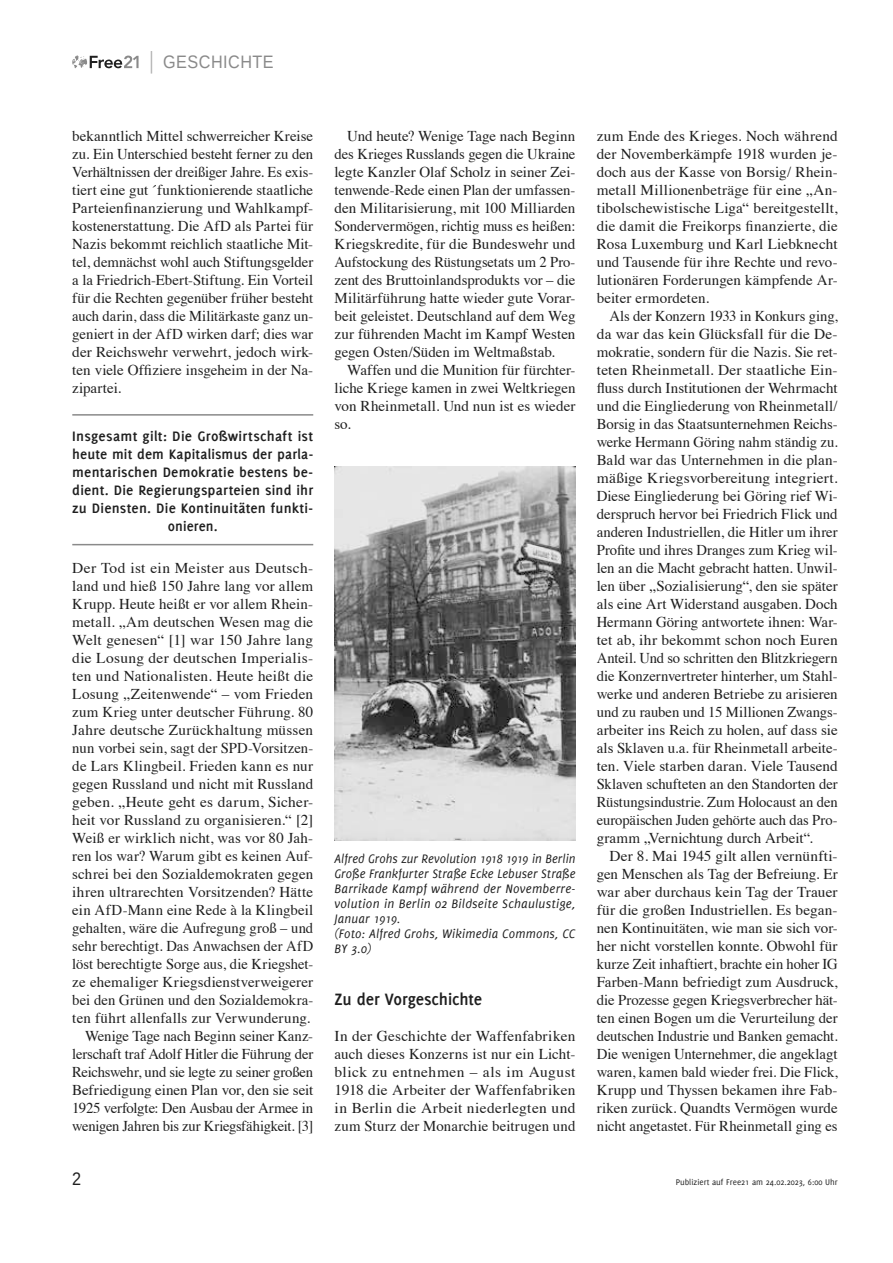
<style>
.page{position:relative;width:893px;height:1263px;background:#fff}
.page>*{position:absolute;margin:0;border:0;box-sizing:border-box;transform-origin:0 0}
.t1{font:700 18px "Delicious";letter-spacing:-.005em;color:#1f1f1f}
.t2{font:18px "Liberation Sans";letter-spacing:.03em;color:#8a8a8a;scale:.9 1}
.t3{font:18px "Liberation Sans";color:#1f1f1f;scale:.9 1}
.t4{font:15px/18px "Times";letter-spacing:.005em;color:#1f1f1f;text-align:justify}
.t5{font:700 15px/18px "Delicious";letter-spacing:.01em;color:#1f1f1f;text-align:center}
.t6{font:italic 13.5px/15px "Delicious";letter-spacing:.01em;color:#1f1f1f;scale:.96 1}
.t7{font:9px "Delicious";color:#1f1f1f}
</style>
<div class="page">
<svg style="left:72px;top:55px;width:67px;height:13px"></svg>
<svg style="left:151px;top:51px;width:1px;height:23px"></svg>
<hr style="left:72px;top:414px;width:241px;height:2px;background:#8a8a8a">
<hr style="left:72px;top:544px;width:241px;height:1px;background:#8a8a8a">
<img style="left:334px;top:466px;width:241px;height:374px">
<p class="t2" style="left:163px;top:51px;width:124px">GESCHICHTE</p>
<p class="t4" style="left:72px;top:126px;width:242px">bekanntlich Mittel schwerreicher Kreise zu. Ein Unterschied besteht ferner zu den Verhältnissen der dreißiger Jahre. Es exis&shy;tiert eine gut ´funktionierende staatliche Parteienfinanzierung und Wahlkampf&shy;kostenerstattung. Die AfD als Partei für Nazis bekommt reichlich staatliche Mit&shy;tel, demnächst wohl auch Stiftungsgelder a la Friedrich-Ebert-Stiftung. Ein Vorteil für die Rechten gegenüber früher besteht auch darin, dass die Militärkaste ganz un&shy;geniert in der AfD wirken darf; dies war der Reichswehr verwehrt, jedoch wirk&shy;ten viele Offiziere insgeheim in der Na&shy;zipartei.</p>
<p class="t5" style="left:72px;top:427px;width:242px">Insgesamt gilt: Die Großwirtschaft ist heute mit dem Kapitalismus der parla&shy;mentarischen Demokratie bestens be&shy;dient. Die Regierungsparteien sind ihr zu Diensten. Die Kontinuitäten funkti&shy;onieren.</p>
<p class="t4" style="left:72px;top:558px;width:242px;text-align:right">Der Tod ist ein Meister aus Deutsch&shy;land und hieß 150 Jahre lang vor allem Krupp. Heute heißt er vor allem Rhein&shy;metall. „Am deutschen Wesen mag die Welt genesen“ [1] war 150 Jahre lang die Losung der deutschen Imperialis&shy;ten und Nationalisten. Heute heißt die Losung „Zeitenwende“ – vom Frieden zum Krieg unter deutscher Führung. 80<br>Jahre deutsche Zurückhaltung müssen nun vorbei sein, sagt der SPD-Vorsitzen&shy;de Lars Klingbeil. Frieden kann es nur gegen Russland und nicht mit Russland geben. „Heute geht es darum, Sicher&shy;heit vor Russland zu organisieren.“ [2] Weiß er wirklich nicht, was vor 80 Jah&shy;ren los war? Warum gibt es keinen Auf&shy;schrei bei den Sozialdemokraten gegen ihren ultrarechten Vorsitzenden? Hätte ein AfD-Mann eine Rede à la Klingbeil gehalten, wäre die Aufregung groß – und sehr berechtigt. Das Anwachsen der AfD löst berechtigte Sorge aus, die Kriegshet&shy;ze ehemaliger Kriegsdienstverweigerer bei den Grünen und den Sozialdemokra&shy;ten führt allenfalls zur Verwunderung.<br>Wenige Tage nach Beginn seiner Kanz&shy;lerschaft traf Adolf Hitler die Führung der Reichswehr, und sie legte zu seiner großen Befriedigung einen Plan vor, den sie seit 1925 verfolgte: Den Ausbau der Armee in wenigen Jahren bis zur Kriegsfähigkeit. [3]</p>
<p class="t4" style="left:334px;top:126px;width:242px;text-indent:13px">Und heute? Wenige Tage nach Beginn des Krieges Russlands gegen die Ukraine legte Kanzler Olaf Scholz in seiner Zei&shy;tenwende-Rede einen Plan der umfassen&shy;den Militarisierung, mit 100 Milliarden Sondervermögen, richtig muss es heißen:<br>Kriegskredite, für die Bundeswehr und Aufstockung des Rüstungsetats um 2 Pro&shy;zent des Bruttoinlandsprodukts vor – die Militärführung hatte wieder gute Vorar&shy;beit geleistet. Deutschland auf dem Weg zur führenden Macht im Kampf Westen gegen Osten/Süden im Weltmaßstab.</p>
<p class="t4" style="left:334px;top:360px;width:242px;text-indent:13px">Waffen und die Munition für fürchter&shy;liche Kriege kamen in zwei Weltkriegen von Rheinmetall. Und nun ist es wieder so.</p>
<p class="t6" style="left:334px;top:851px;width:253px">Alfred Grohs zur Revolution 1918 1919 in Berlin Große Frankfurter Straße Ecke Lebuser Straße Barrikade Kampf während der Novemberre&shy;volution in Berlin 02 Bildseite Schaulustige, Januar 1919.<br>(Foto: Alfred Grohs, Wikimedia Commons, CC BY 3.0)</p>
<p class="t1" style="left:334px;top:989px;width:149px">Zu der Vorgeschichte</p>
<p class="t4" style="left:334px;top:1026px;width:242px">In der Geschichte der Waffenfabriken auch dieses Konzerns ist nur ein Licht&shy;blick zu entnehmen – als im August 1918 die Arbeiter der Waffenfabriken in Berlin die Arbeit niederlegten und zum Sturz der Monarchie beitrugen und</p>
<p class="t4" style="left:597px;top:126px;width:242px">zum Ende des Krieges. Noch während der Novemberkämpfe 1918 wurden je&shy;doch aus der Kasse von Borsig/ Rhein&shy;metall Millionenbeträge für eine „An&shy;tibolschewistische Liga“ bereitgestellt, die damit die Freikorps finanzierte, die Rosa Luxemburg und Karl Liebknecht und Tausende für ihre Rechte und revo&shy;lutionären Forderungen kämpfende Ar&shy;beiter ermordeten.</p>
<p class="t4" style="left:597px;top:306px;width:242px;text-indent:13px">Als der Konzern 1933 in Konkurs ging, da war das kein Glücksfall für die De&shy;mokratie, sondern für die Nazis. Sie ret&shy;teten Rheinmetall. Der staatliche Ein&shy;fluss durch Institutionen der Wehrmacht und die Eingliederung von Rheinmetall/ Borsig in das Staatsunternehmen Reichs&shy;werke Hermann Göring nahm ständig zu.<br>Bald war das Unternehmen in die plan&shy;mäßige Kriegsvorbereitung integriert.<br>Diese Eingliederung bei Göring rief Wi&shy;derspruch hervor bei Friedrich Flick und anderen Industriellen, die Hitler um ihrer Profite und ihres Dranges zum Krieg wil&shy;len an die Macht gebracht hatten. Unwil&shy;len über „Sozialisierung“, den sie später als eine Art Widerstand ausgaben. Doch Hermann Göring antwortete ihnen: War&shy;tet ab, ihr bekommt schon noch Euren Anteil. Und so schritten den Blitzkriegern die Konzernvertreter hinterher, um Stahl&shy;werke und anderen Betriebe zu arisieren und zu rauben und 15 Millionen Zwangs&shy;arbeiter ins Reich zu holen, auf dass sie als Sklaven u.a. für Rheinmetall arbeite&shy;ten. Viele starben daran. Viele Tausend Sklaven schufteten an den Standorten der Rüstungsindustrie. Zum Holocaust an den europäischen Juden gehörte auch das Pro&shy;gramm „Vernichtung durch Arbeit“.</p>
<p class="t4" style="left:597px;top:846px;width:242px;text-indent:13px">Der 8. Mai 1945 gilt allen vernünfti&shy;gen Menschen als Tag der Befreiung. Er war aber durchaus kein Tag der Trauer für die großen Industriellen. Es began&shy;nen Kontinuitäten, wie man sie sich vor&shy;her nicht vorstellen konnte. Obwohl für kurze Zeit inhaftiert, brachte ein hoher IG Farben-Mann befriedigt zum Ausdruck, die Prozesse gegen Kriegsverbrecher hät&shy;ten einen Bogen um die Verurteilung der deutschen Industrie und Banken gemacht.<br>Die wenigen Unternehmer, die angeklagt waren, kamen bald wieder frei. Die Flick, Krupp und Thyssen bekamen ihre Fab&shy;riken zurück. Quandts Vermögen wurde nicht angetastet. Für Rheinmetall ging es</p>
<p class="t3" style="left:72px;top:1168px;width:12px">2</p>
<p class="t7" style="left:676px;top:1177px;width:163px">Publiziert auf Free21 am 24.02.2023, 6:00 Uhr</p>
</div>
